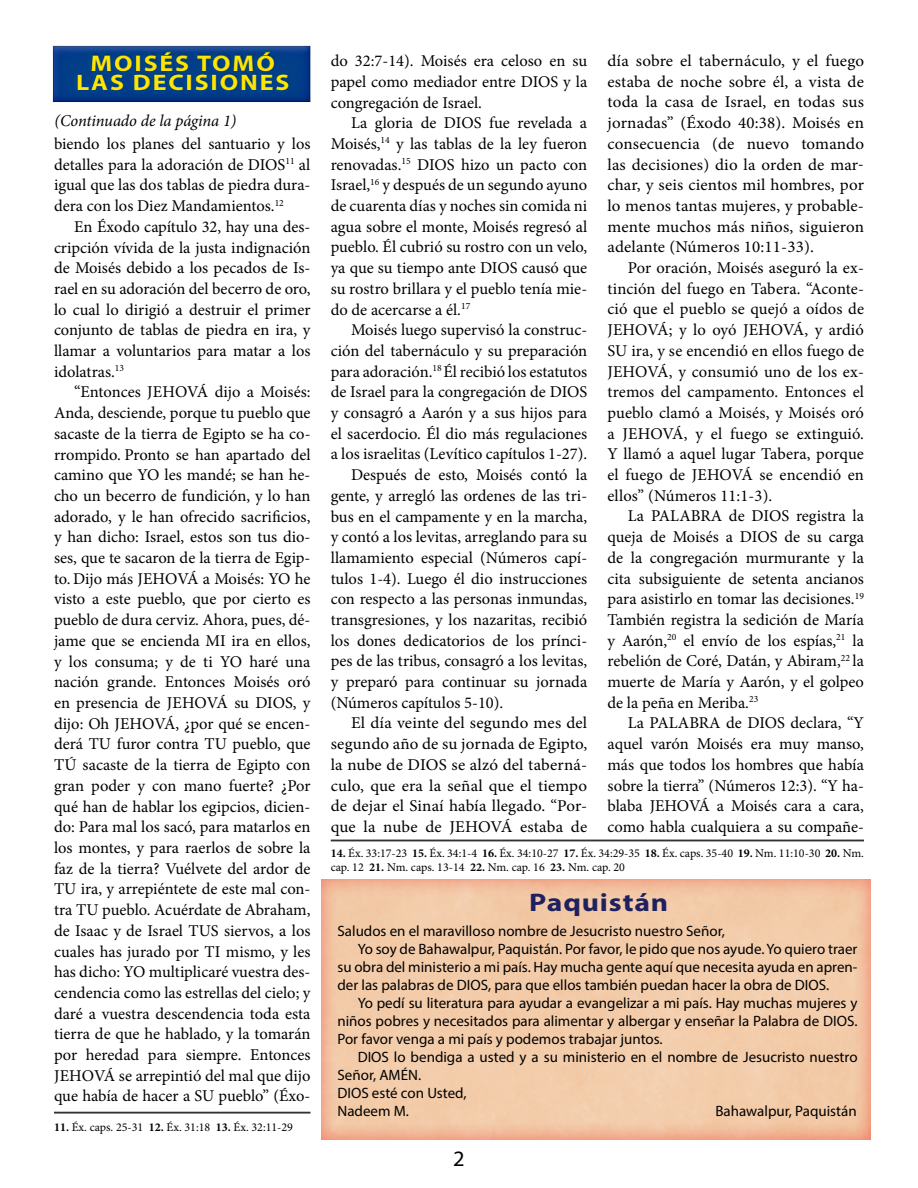
<style>
.page{position:relative;width:918px;height:1188px;background:#fff}
.page>*{position:absolute;margin:0;border:0;box-sizing:border-box;transform-origin:0 0}
.t1{font:700 25.5px "Myriad Pro";letter-spacing:.03em;color:#1f205f;scale:1.16 1}
.t2{font:700 22.5px/19.5px "Myriad Pro";letter-spacing:.07em;color:#ffe600;text-align:center;scale:1.15 1}
.t3{font:22.05px "Myriad Pro";color:#000}
.t4{font:16.5px/20.7px "Minion Pro";color:#000;text-align:justify}
.t5{font:italic 16.5px "Minion Pro";letter-spacing:-.005em;color:#000}
.t6{font:15px "Myriad Pro";color:#000}
.t7{font:12px/14.4px "Minion Pro";color:#000}
.s1{font-weight:700}
</style>
<div class="page">
<div style="left:309px;top:878px;width:574px;height:273px;background:#d70f52;opacity:.4"></div>
<hr style="left:331px;top:840px;width:533px;height:1px;background:#000">
<hr style="left:54px;top:1112px;width:256px;height:2px;background:#000">
<div style="left:46px;top:41px;width:274px;height:62px;background:#002a5c;opacity:.4"></div>
<div style="left:73px;top:48px;width:219px;height:47px;background:#003d8a"></div>
<svg style="left:77px;top:42px;width:112px;height:7px"></svg>
<svg style="left:195px;top:42px;width:94px;height:7px"></svg>
<div style="left:76px;top:49px;width:214px;height:41px;background:#1a4b96"></div>
<div style="left:76px;top:50px;width:214px;height:42px;background:#dc6657;opacity:.12"></div>
<h2 class="t2" style="left:76px;top:53px;width:187px">MOISÉS TOMÓ<br>LAS DECISIONES</h2>
<p class="t5" style="left:54px;top:109px;width:183px">(Continuado de la página 1)</p>
<p class="t4" style="left:54px;top:134px;width:258px">biendo los planes del santuario y los detalles para la adoración de DIOS<sup>11</sup> al igual que las dos tablas de piedra dura&shy;dera con los Diez Mandamientos.<sup>12</sup></p>
<p class="t4" style="left:74px;top:216px;width:238px">En Éxodo capítulo 32, hay una des-</p>
<p class="t4" style="left:54px;top:237px;width:258px">cripción vívida de la justa indignación</p>
<p class="t4" style="left:54px;top:258px;width:258px">de Moisés debido a los pecados de Is-</p>
<p class="t4" style="left:54px;top:278px;width:258px">rael en su adoración del becerro de oro,</p>
<p class="t4" style="left:54px;top:299px;width:258px">lo cual lo dirigió a destruir el primer</p>
<p class="t4" style="left:54px;top:320px;width:258px">conjunto de tablas de piedra en ira, y</p>
<p class="t4" style="left:54px;top:341px;width:258px">llamar a voluntarios para matar a los</p>
<p class="t4" style="left:54px;top:361px;width:72px">idolatras.<sup>13</sup></p>
<p class="t4" style="left:74px;top:382px;width:91px">“Entonces Jeho</p>
<p class="t4" style="left:54px;top:382px;width:258px;text-indent:133px">vá dijo a Moisés:<br>Anda, desciende, porque tu pueblo que sacaste de la tierra de Egipto se ha co&shy;rrompido. Pronto se han apartado del camino que YO les mandé; se han he&shy;cho un becerro de fundición, y lo han adorado, y le han ofrecido sacrificios, y han dicho: Israel, estos son tus dio&shy;ses, que te sacaron de la tierra de Egip&shy;to. Dijo más Jeho</p>
<p class="t4" style="left:54px;top:568px;width:258px;text-indent:123px">vá a Moisés: YO he visto a este pueblo, que por cierto es pueblo de dura cerviz. Ahora, pues, dé&shy;jame que se encienda MI ira en ellos, y los consuma; y de ti YO haré una nación grande. Entonces Moisés oró en presencia de Jeho</p>
<p class="t4" style="left:207px;top:692px;width:105px">vá su DIOS, y</p>
<p class="t4" style="left:54px;top:713px;width:258px;text-indent:100px">vá, ¿por qué se encen&shy;derá TU furor contra TU pueblo, que tú sacaste de la tierra de Egipto con gran poder y con mano fuerte? ¿Por qué han de hablar los egipcios, dicien&shy;do: Para mal los sacó, para matarlos en los montes, y para raerlos de sobre la faz de la tierra? Vuélvete del ardor de TU ira, y arrepiéntete de este mal con&shy;tra TU pueblo. Acuérdate de Abraham, de Isaac y de Israel TUS siervos, a los cuales has jurado por ti mismo, y les has dicho: YO multiplicaré vuestra des&shy;cendencia como las estrellas del cielo; y daré a vuestra descendencia toda esta tierra de que he hablado, y la tomarán por heredad para siempre. Entonces Jeho</p>
<p class="t4" style="left:54px;top:713px;width:79px">dijo: Oh Jeho</p>
<p class="t4" style="left:54px;top:1065px;width:258px;text-align:right">vá se arrepintió del mal que dijo<br>que había de hacer a SU pueblo” (Éxo-</p>
<p class="t7" style="left:54px;top:1120px;width:241px"><span class="s1">11.</span> Éx. caps. 25-31 <span class="s1">12.</span> Éx. 31:18 <span class="s1">13.</span> Éx. 32:11-29</p>
<p class="t4" style="left:331px;top:51px;width:258px">do 32:7-14). Moisés era celoso en su papel como mediador entre DIOS y la congregación de Israel.</p>
<p class="t4" style="left:331px;top:113px;width:258px;text-indent:20px">La gloria de DIOS fue revelada a Moisés,<sup>14</sup> y las tablas de la ley fueron renovadas.<sup>15</sup> DIOS hizo un pacto con Israel,<sup>16</sup> y después de un segundo ayuno de cuarenta días y noches sin comida ni agua sobre el monte, Moisés regresó al pueblo. Él cubrió su rostro con un velo, ya que su tiempo ante DIOS causó que su rostro brillara y el pueblo tenía mie&shy;do de acercarse a él.<sup>17</sup></p>
<p class="t4" style="left:351px;top:320px;width:238px">Moisés luego supervisó la construc-</p>
<p class="t4" style="left:331px;top:340px;width:258px">ción del tabernáculo y su preparación</p>
<p class="t4" style="left:331px;top:361px;width:258px">para adoración.<sup>18</sup> Él recibió los estatutos</p>
<p class="t4" style="left:331px;top:382px;width:258px">de Israel para la congregación de DIOS</p>
<p class="t4" style="left:331px;top:402px;width:258px">y consagró a Aarón y a sus hijos para</p>
<p class="t4" style="left:331px;top:423px;width:258px">el sacerdocio. Él dio más regulaciones</p>
<p class="t4" style="left:331px;top:444px;width:258px">a los israelitas (Levítico capítulos 1-27).</p>
<p class="t4" style="left:351px;top:465px;width:238px">Después de esto, Moisés contó la</p>
<p class="t4" style="left:331px;top:485px;width:258px">gente, y arregló las ordenes de las tri-</p>
<p class="t4" style="left:331px;top:506px;width:258px">bus en el campamente y en la marcha,</p>
<p class="t4" style="left:331px;top:527px;width:258px">y contó a los levitas, arreglando para su</p>
<p class="t4" style="left:331px;top:547px;width:258px">llamamiento especial (Números capí-</p>
<p class="t4" style="left:331px;top:568px;width:258px">tulos 1-4). Luego él dio instrucciones</p>
<p class="t4" style="left:331px;top:589px;width:258px">con respecto a las personas inmundas,</p>
<p class="t4" style="left:331px;top:610px;width:258px">transgresiones, y los nazaritas, recibió</p>
<p class="t4" style="left:331px;top:630px;width:258px">los dones dedicatorios de los prínci-</p>
<p class="t4" style="left:331px;top:651px;width:258px">pes de las tribus, consagró a los levitas,</p>
<p class="t4" style="left:331px;top:672px;width:258px">y preparó para continuar su jornada</p>
<p class="t4" style="left:331px;top:692px;width:174px">(Números capítulos 5-10).</p>
<p class="t4" style="left:351px;top:713px;width:238px">El día veinte del segundo mes del</p>
<p class="t4" style="left:331px;top:734px;width:258px">segundo año de su jornada de Egipto,</p>
<p class="t4" style="left:331px;top:754px;width:258px">la nube de DIOS se alzó del taberná-</p>
<p class="t4" style="left:331px;top:775px;width:258px">culo, que era la señal que el tiempo</p>
<p class="t4" style="left:331px;top:796px;width:258px">de dejar el Sinaí había llegado. “Por-</p>
<p class="t4" style="left:331px;top:816px;width:258px">que la nube de JEHOVÁ estaba de</p>
<p class="t4" style="left:608px;top:50px;width:258px">día sobre el tabernáculo, y el fuego estaba de noche sobre él, a vista de toda la casa de Israel, en todas sus jornadas” (Éxodo 40:38). Moisés en consecuencia (de nuevo tomando las decisiones) dio la orden de mar&shy;char, y seis cientos mil hombres, por lo menos tantas mujeres, y probable&shy;mente muchos más niños, siguieron adelante (Números 10:11-33).</p>
<p class="t4" style="left:608px;top:257px;width:258px;text-indent:20px">Por oración, Moisés aseguró la ex&shy;tinción del fuego en Tabera. “Aconte&shy;ció que el pueblo se quejó a oídos de JEHOVÁ; y lo oyó JEHOVÁ, y ardió SU ira, y se encendió en ellos fuego de JEHOVÁ, y consumió uno de los ex&shy;tremos del campamento. Entonces el pueblo clamó a Moisés, y Moisés oró a JEHOVÁ, y el fuego se extinguió.<br>Y llamó a aquel lugar Tabera, porque el fuego de JEHOVÁ se encendió en ellos” (Números 11:1-3).</p>
<p class="t4" style="left:607px;top:506px;width:258px;text-indent:20px">La PALABRA de DIOS registra la queja de Moisés a DIOS de su carga de la congregación murmurante y la cita subsiguiente de setenta ancianos para asistirlo en tomar las decisiones.<sup>19<br></sup>También registra la sedición de María y Aarón,<sup>20</sup> el envío de los espías,<sup>21</sup> la rebelión de Coré, Datán, y Abiram,<sup>22</sup> la muerte de María y Aarón, y el golpeo de la peña en Meriba.<sup>23</sup></p>
<p class="t4" style="left:608px;top:713px;width:258px;text-indent:20px">La PALABRA de DIOS declara, “Y aquel varón Moisés era muy manso, más que todos los hombres que había sobre la tierra” (Números 12:3). “Y ha&shy;blaba JEHOVÁ a Moisés cara a cara, como habla cualquiera a su compañe-</p>
<p class="t7" style="left:331px;top:846px;width:535px"><span class="s1">14.</span> Éx. 33:17-23 <span class="s1">15.</span> Éx. 34:1-4 <span class="s1">16.</span> Éx. 34:10-27 <span class="s1">17.</span> Éx. 34:29-35 <span class="s1">18.</span> Éx. caps. 35-40 <span class="s1">19.</span> Nm. 11:10-30 <span class="s1">20.</span> Nm. cap. 12 <span class="s1">21.</span> Nm. caps. 13-14 <span class="s1">22.</span> Nm. cap. 16 <span class="s1">23.</span> Nm. cap. 20</p>
<h1 class="t1" style="left:529px;top:886px;width:121px">Paquistán</h1>
<p class="t6" style="left:337px;top:922px;width:389px">Saludos en el maravilloso nombre de Jesucristo nuestro Señor,</p>
<p class="t6" style="left:358px;top:940px;width:501px">Yo soy de Bahawalpur, Paquistán. Por favor, le pido que nos ayude. Yo quiero traer</p>
<p class="t6" style="left:337px;top:958px;width:522px">su obra del ministerio a mi país. Hay mucha gente aquí que necesita ayuda en apren-</p>
<p class="t6" style="left:337px;top:976px;width:493px">der las palabras de DIOS, para que ellos también puedan hacer la obra de DIOS.</p>
<p class="t6" style="left:358px;top:994px;width:501px">Yo pedí su literatura para ayudar a evangelizar a mi país. Hay muchas mujeres y</p>
<p class="t6" style="left:337px;top:1012px;width:522px">niños pobres y necesitados para alimentar y albergar y enseñar la Palabra de DIOS.</p>
<p class="t6" style="left:337px;top:1030px;width:327px">Por favor venga a mi país y podemos trabajar juntos.</p>
<p class="t6" style="left:358px;top:1048px;width:501px">DIOS lo bendiga a usted y a su ministerio en el nombre de Jesucristo nuestro</p>
<p class="t6" style="left:337px;top:1066px;width:85px">Señor, AMéN.</p>
<p class="t6" style="left:337px;top:1084px;width:131px">DIOS esté con Usted,</p>
<p class="t6" style="left:337px;top:1102px;width:73px">Nadeem M.</p>
<p class="t6" style="left:715px;top:1102px;width:143px">Bahawalpur, Paquistán</p>
<h3 class="t3" style="left:453px;top:1145px;width:13px">2</h3>
</div>
